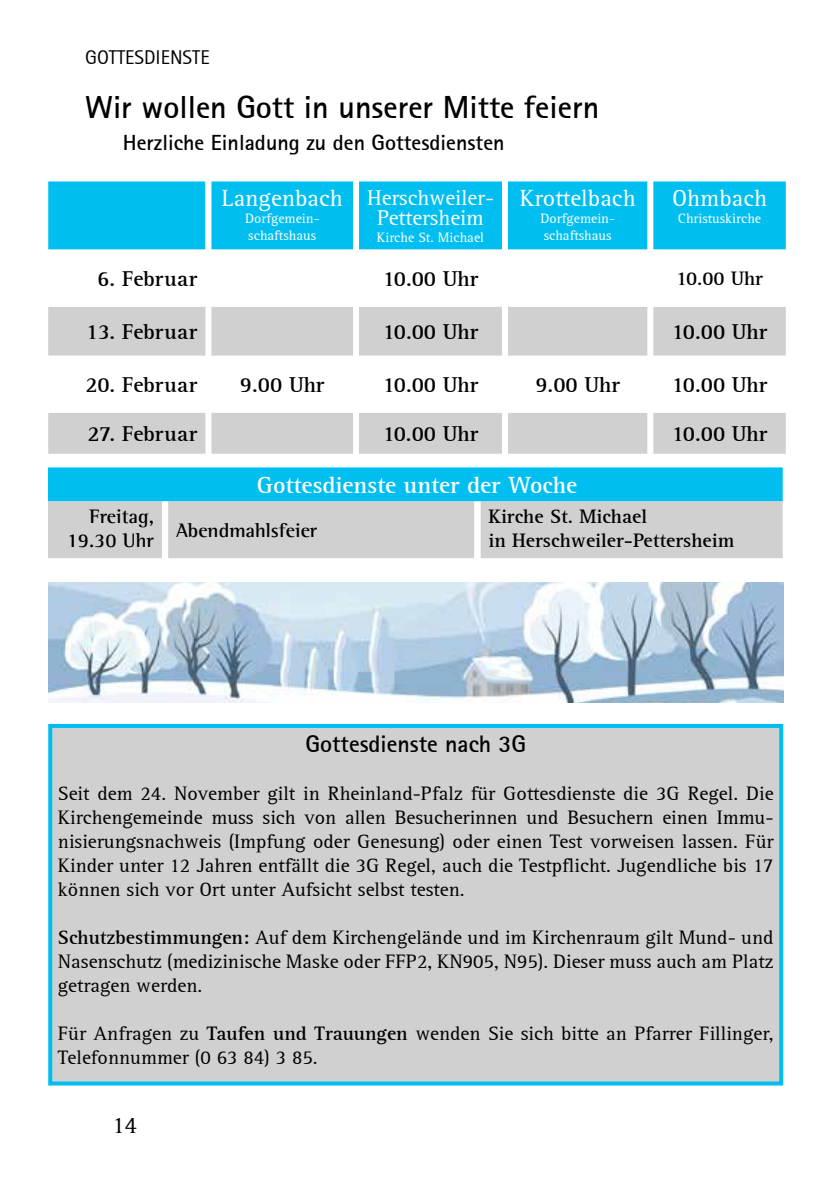
<style>
.page{position:relative;width:840px;height:1191px;background:#fff}
.page>*{position:absolute;margin:0;border:0;box-sizing:border-box;transform-origin:0 0}
.t1{font:700 32px "Rotis Sans Serif";color:#000}
.t2{font:24px "Rotis Serif";color:#fff}
.t3{font:700 24px "Rotis Serif";color:#fff}
.t4{font:700 24px "Rotis Sans Serif";color:#000}
.t5{font:24px "Rotis Serif";color:#000}
.t6{font:700 22px "Rotis Serif";color:#000}
.t7{font:700 22px "Rotis Sans Serif";color:#000}
.t8{font:22px/20px "Rotis Serif";color:#fff;text-align:center}
.t9{font:20px/24px "Rotis Serif";color:#000;text-align:justify}
.t10{font:700 20px/24px "Rotis Serif";color:#000}
.t11{font:700 20px/24px "Rotis Semi Serif";color:#000;text-align:right}
.t12{font:20px "Rotis Sans Serif";color:#000}
.t13{font:14px/16.8px "Rotis Serif";color:#fff}
.s1{font-weight:700}
</style>
<div class="page">
<div style="left:48px;top:181px;width:737px;height:69px;background:#00bff0"></div>
<svg style="left:48px;top:307px;width:737px;height:147px;fill:#d0d0d0"></svg>
<div style="left:50px;top:726px;width:730px;height:357px;background:#d0d0d0"></div>
<div style="left:48px;top:724px;width:734px;height:361px;border:4px solid #00bff0"></div>
<svg style="left:48px;top:467px;width:734px;height:91px;background:#83cadc"></svg>
<img style="left:48px;top:582px;width:734px;height:120px">
<p class="t12" style="left:85px;top:45px;width:126px">GOTTESDIENSTE</p>
<h1 class="t1" style="left:85px;top:87px;width:515px">Wir wollen Gott in unserer Mitte feiern</h1>
<p class="t7" style="left:123px;top:129px;width:383px">Herzliche Einladung zu den Gottesdiensten</p>
<p class="t2" style="left:221px;top:184px;width:123px">Langenbach</p>
<p class="t13" style="left:245px;top:210px;width:76px">Dorfgemein&shy;schaftshaus</p>
<p class="t2" style="left:519px;top:184px;width:117px">Krottelbach</p>
<p class="t13" style="left:540px;top:210px;width:76px">Dorfgemein&shy;schaftshaus</p>
<p class="t8" style="left:367px;top:188px;width:128px">Herschweiler-<br>Pettersheim</p>
<p class="t13" style="left:376px;top:229px;width:109px">Kirche St. Michael</p>
<p class="t2" style="left:671px;top:184px;width:96px">Ohmbach</p>
<p class="t13" style="left:677px;top:210px;width:85px">Christuskirche</p>
<p class="t6" style="left:97px;top:266px;width:102px">6. Februar</p>
<p class="t6" style="left:382px;top:266px;width:97px">10.00 Uhr</p>
<p class="t10" style="left:675px;top:267px;width:88px">10.00 Uhr</p>
<p class="t6" style="left:86px;top:319px;width:113px">13. Februar</p>
<p class="t6" style="left:382px;top:319px;width:97px">10.00 Uhr</p>
<p class="t6" style="left:671px;top:319px;width:97px">10.00 Uhr</p>
<p class="t6" style="left:85px;top:372px;width:113px">20. Februar</p>
<p class="t6" style="left:240px;top:372px;width:86px">9.00 Uhr</p>
<p class="t6" style="left:382px;top:372px;width:97px">10.00 Uhr</p>
<p class="t6" style="left:535px;top:372px;width:86px">9.00 Uhr</p>
<p class="t6" style="left:671px;top:372px;width:97px">10.00 Uhr</p>
<p class="t6" style="left:87px;top:421px;width:111px">27. Februar</p>
<p class="t6" style="left:382px;top:421px;width:97px">10.00 Uhr</p>
<p class="t6" style="left:671px;top:421px;width:97px">10.00 Uhr</p>
<p class="t11" style="left:67px;top:504px;width:89px">Freitag,<br>19.30 Uhr</p>
<p class="t3" style="left:257px;top:471px;width:321px">Gottesdienste unter der Woche</p>
<p class="t11" style="left:176px;top:518px;width:143px">Abendmahlsfeier</p>
<p class="t10" style="left:488px;top:505px;width:247px">Kirche St. Michael<br>in Herschweiler-Pettersheim</p>
<p class="t4" style="left:305px;top:728px;width:222px">Gottesdienste nach 3G</p>
<p class="t9" style="left:58px;top:781px;width:716px">Seit dem 24. November gilt in Rheinland-Pfalz für Gottesdienste die 3G Regel. Die Kirchengemeinde muss sich von allen Besucherinnen und Besuchern einen Immu&shy;nisierungsnachweis (Impfung oder Genesung) oder einen Test vorweisen lassen. Für Kinder unter 12 Jahren entfällt die 3G Regel, auch die Testpflicht. Jugendliche bis 17 können sich vor Ort unter Aufsicht selbst testen.</p>
<p class="t9" style="left:58px;top:925px;width:716px"><span class="s1">Schutzbestimmungen:</span> Auf dem Kirchengelände und im Kirchenraum gilt Mund- und Nasenschutz (medizinische Maske oder FFP2, KN905, N95). Dieser muss auch am Platz getragen werden.</p>
<p class="t9" style="left:58px;top:1021px;width:716px">Für Anfragen zu <span class="s1">Taufen und Trauungen</span> wenden Sie sich bitte an Pfarrer Fillinger,<br>Telefonnummer (0 63 84) 3 85.</p>
<p class="t5" style="left:112px;top:1110px;width:26px">14</p>
</div>
